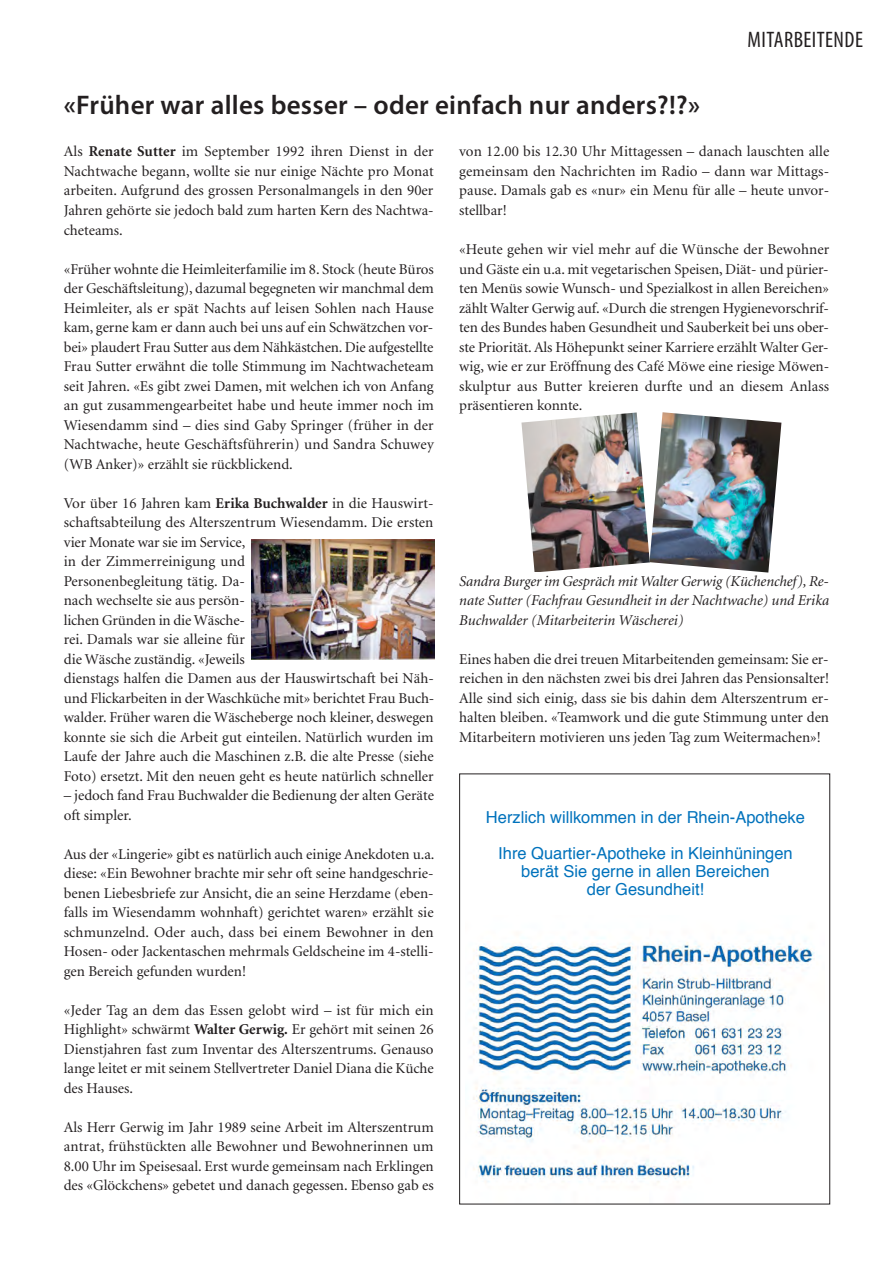
<style>
.page{position:relative;width:893px;height:1263px;background:#fff}
.page>*{position:absolute;margin:0;border:0;box-sizing:border-box;transform-origin:0 0}
.t1{font:600 27px "Myriad Pro";letter-spacing:.01em;color:#231f20}
.t2{font:condensed 22.5px "Myriad Pro";letter-spacing:.02em;color:#231f20}
.t3{font:16.5px/36px "Helvetica";color:#0072bc;text-align:center}
.t4{font:15px/19.5px "Minion";color:#231f20;text-align:justify}
.t5{font:italic 15px/19.5px "Minion";color:#231f20;text-align:justify}
.s1{font-weight:700}
</style>
<div class="page">
<img style="left:252px;top:540px;width:182px;height:119px">
<img style="left:521px;top:412px;width:260px;height:161px">
<img style="left:473px;top:938px;width:342px;height:245px">
<h1 class="t1" style="left:64px;top:95px;width:638px">«Früher war alles besser – oder einfach nur anders?!?»</h1>
<h2 class="t2" style="left:747px;top:31px;width:117px">MITARBEITENDE</h2>
<p class="t4" style="left:64px;top:143px;width:371px">Als <span class="s1">Renate Sutter</span> im September 1992 ihren Dienst in der Nachtwache begann, wollte sie nur einige Nächte pro Monat arbeiten. Aufgrund des grossen Personalmangels in den 90er Jahren gehörte sie jedoch bald zum harten Kern des Nachtwa&shy;cheteams.</p>
<p class="t4" style="left:64px;top:260px;width:372px">«Früher wohnte die Heimleiterfamilie im 8. Stock (heute Büros der Geschäftsleitung), dazumal begegneten wir manchmal dem Heimleiter, als er spät Nachts auf leisen Sohlen nach Hause kam, gerne kam er dann auch bei uns auf ein Schwätzchen vor&shy;bei» plaudert Frau Sutter aus dem Nähkästchen. Die aufgestellte Frau Sutter erwähnt die tolle Stimmung im Nachtwacheteam seit Jahren. «Es gibt zwei Damen, mit welchen ich von Anfang an gut zusammengearbeitet habe und heute immer noch im Wiesendamm sind – dies sind Gaby Springer (früher in der Nachtwache, heute Geschäftsführerin) und Sandra Schuwey (WB Anker)» erzählt sie rückblickend.</p>
<p class="t4" style="left:64px;top:494px;width:372px;text-align:left">Vor über 16 Jahren kam <span class="s1">Erika Buchwalder</span> in die Hauswirt&shy;schaftsabteilung des Alterszentrum Wiesendamm. Die ersten vier Monate war sie im Service,<br>in der Zimmerreinigung und<br>Personenbegleitung tätig. Da-<br>nach wechselte sie aus persön-<br>lichen Gründen in die Wäsche-<br>rei. Damals war sie alleine für<br>die Wäsche zuständig. «Jeweils<br>dienstags halfen die Damen aus der Hauswirtschaft bei Näh&shy;und Flickarbeiten in der Waschküche mit» berichtet Frau Buch&shy;walder. Früher waren die Wäscheberge noch kleiner, deswegen konnte sie sich die Arbeit gut einteilen. Natürlich wurden im Laufe der Jahre auch die Maschinen z.B. die alte Presse (siehe Foto) ersetzt. Mit den neuen geht es heute natürlich schneller</p>
<p class="t4" style="left:64px;top:787px;width:372px">– jedoch fand Frau Buchwalder die Bedienung der alten Geräte oft simpler.</p>
<p class="t4" style="left:64px;top:845px;width:372px">Aus der «Lingerie» gibt es natürlich auch einige Anekdoten u.a. diese: «Ein Bewohner brachte mir sehr oft seine handgeschrie&shy;benen Liebesbriefe zur Ansicht, die an seine Herzdame (eben&shy;falls im Wiesendamm wohnhaft) gerichtet waren» erzählt sie schmunzelnd. Oder auch, dass bei einem Bewohner in den Hosen- oder Jackentaschen mehrmals Geldscheine im 4-stelli&shy;gen Bereich gefunden wurden!</p>
<p class="t4" style="left:64px;top:1001px;width:372px">«Jeder Tag an dem das Essen gelobt wird – ist für mich ein Highlight» schwärmt <span class="s1">Walter Gerwig.</span> Er gehört mit seinen 26<br>Dienstjahren fast zum Inventar des Alterszentrums. Genauso lange leitet er mit seinem Stellvertreter Daniel Diana die Küche des Hauses.</p>
<p class="t4" style="left:64px;top:1118px;width:371px">Als Herr Gerwig im Jahr 1989 seine Arbeit im Alterszentrum antrat, frühstückten alle Bewohner und Bewohnerinnen um 8.00 Uhr im Speisesaal. Erst wurde gemeinsam nach Erklingen des «Glöckchens» gebetet und danach gegessen. Ebenso gab es</p>
<p class="t4" style="left:459px;top:143px;width:372px">von 12.00 bis 12.30 Uhr Mittagessen – danach lauschten alle gemeinsam den Nachrichten im Radio – dann war Mittags&shy;pause. Damals gab es «nur» ein Menu für alle – heute unvor&shy;stellbar!</p>
<p class="t4" style="left:459px;top:241px;width:372px">«Heute gehen wir viel mehr auf die Wünsche der Bewohner und Gäste ein u.a. mit vegetarischen Speisen, Diät- und pürier&shy;ten Menüs sowie Wunsch- und Spezialkost in allen Bereichen» zählt Walter Gerwig auf. «Durch die strengen Hygienevorschrif&shy;ten des Bundes haben Gesundheit und Sauberkeit bei uns ober&shy;ste Priorität. Als Höhepunkt seiner Karriere erzählt Walter Ger&shy;wig, wie er zur Eröffnung des Café Möwe eine riesige Möwen&shy;skulptur aus Butter kreieren durfte und an diesem Anlass präsentieren konnte.</p>
<p class="t5" style="left:459px;top:572px;width:371px">Sandra Burger im Gespräch mit Walter Gerwig (Küchenchef), Re&shy;nate Sutter (Fachfrau Gesundheit in der Nachtwache) und Erika Buchwalder (Mitarbeiterin Wäscherei)</p>
<p class="t4" style="left:459px;top:650px;width:371px">Eines haben die drei treuen Mitarbeitenden gemeinsam: Sie er&shy;reichen in den nächsten zwei bis drei Jahren das Pensionsalter!<br>Alle sind sich einig, dass sie bis dahin dem Alterszentrum er&shy;halten bleiben. «Teamwork und die gute Stimmung unter den Mitarbeitern motivieren uns jeden Tag zum Weitermachen»!</p>
<p class="t3" style="left:486px;top:801px;width:321px">Herzlich willkommen in der Rhein-Apotheke<br>Ihre Quartier-Apotheke in Kleinhüningen</p>
<p class="t3" style="left:521px;top:864px;width:250px;line-height:18px">berät Sie gerne in allen Bereichen der Gesundheit!</p>
</div>
